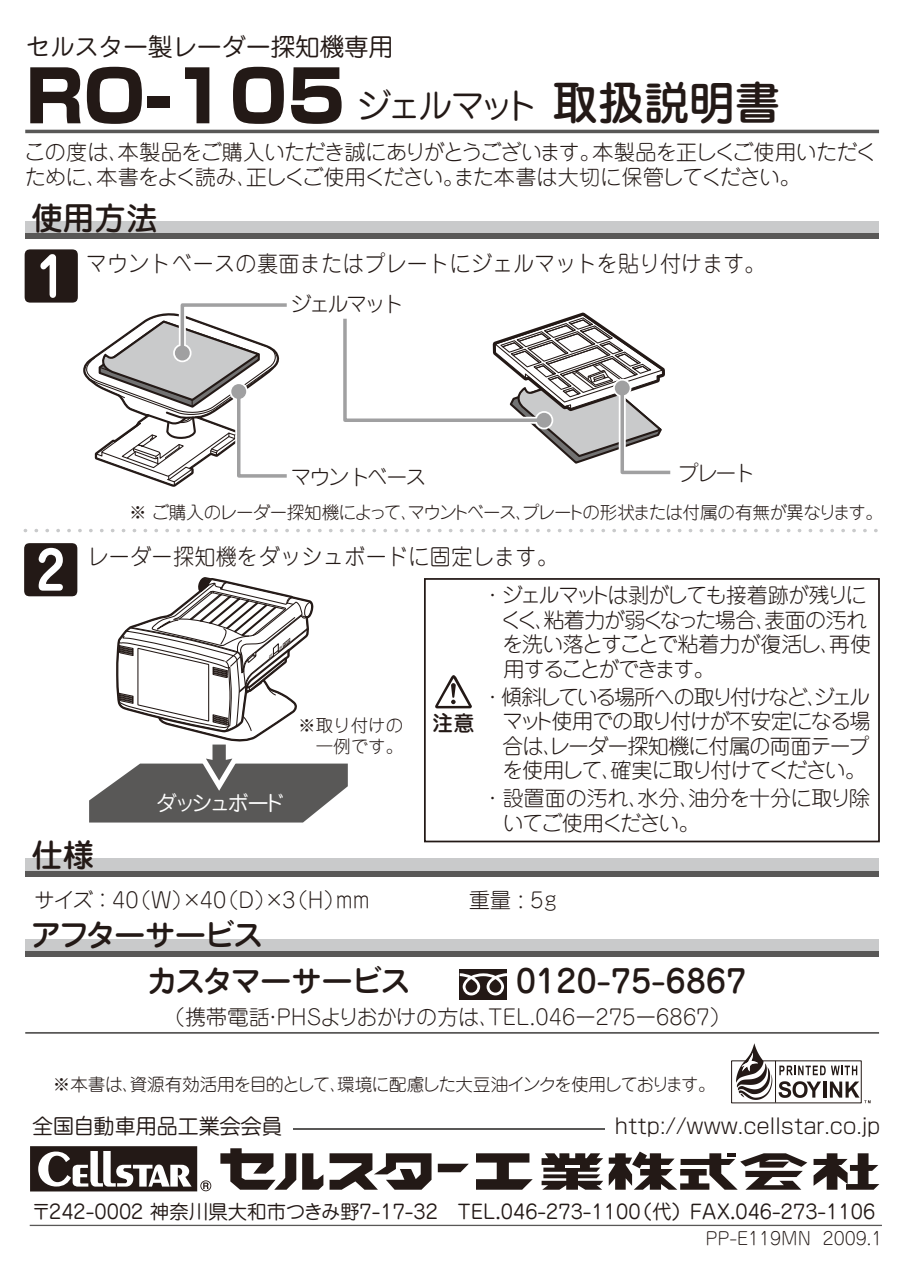
<style>
.page{position:relative;width:909px;height:1267px;background:#fff}
.page>*{position:absolute;margin:0;border:0;box-sizing:border-box;transform-origin:0 0}
.t1{font:800 71.05px "Shin Go Pr 5";color:#231916}
.t2{font:500 31.5px "Jun 34 Pro";letter-spacing:-.03em;color:#231916}
.t3{font:500 31.5px "Jun 34 Pro";letter-spacing:-.085em;color:#231916}
.t4{font:24.5px "Jun 201 Pro";color:#231916}
.t5{font:300 22.4px "Jun 101 Pro";letter-spacing:.02em;color:#231916;scale:.94 1}
.t6{font:300 21px/24.5px "Jun 101 Pro";letter-spacing:-.045em;color:#231916}
.t7{font:300 21px/24.5px "Jun 101 Pro";letter-spacing:-.07em;color:#231916}
.t8{font:300 21px "Jun 101 Pro";letter-spacing:.01em;color:#231916}
.t9{font:300 21px/24.5px "Jun 101 Pro";letter-spacing:-.02em;color:#231916}
.t10{font:300 21px "Shin Go Pr 5";color:#231916}
.t11{font:21px "Jun 201 Pro";color:#231916}
.t12{font:300 21px "Jun 101 Pro";letter-spacing:-.09em;color:#231916}
.t13{font:21px "Jun 201 Pro";letter-spacing:-.14em;color:#fff}
.t14{font:500 21px "Jun 34 Pro";color:#231916}
.t15{font:19.6px "Jun 201 Pro";color:#231916}
.t16{font:300 17.5px "Jun 101 Pro";letter-spacing:-.055em;color:#231916}
.t17{font:300 17.5px "Jun 101 Pro";letter-spacing:-.025em;color:#231916}
.t18{font:300 17.5px/21px "Jun 101 Pro";color:#231916}
.s1{font-family:"Jun 201 Pro";font-weight:400;font-size:35px}
.s2{font-family:"Jun 34 Pro";font-weight:500;font-size:45.5px}
</style>
<div class="page">
<svg style="left:30px;top:1146px;width:181px;height:45px"></svg>
<svg style="left:435px;top:675px;width:37px;height:34px"></svg>
<hr style="left:293px;top:1129px;width:311px;height:1px;background:#595857">
<svg style="left:813px;top:1153px;width:66px;height:36px"></svg>
<svg style="left:541px;top:1151px;width:266px;height:38px"></svg>
<svg style="left:476px;top:1153px;width:56px;height:36px"></svg>
<svg style="left:438px;top:1164px;width:31px;height:8px"></svg>
<svg style="left:329px;top:1153px;width:102px;height:36px"></svg>
<svg style="left:302px;top:1153px;width:21px;height:36px"></svg>
<svg style="left:220px;top:1148px;width:76px;height:41px"></svg>
<hr style="left:30px;top:1225px;width:851px;height:1px;background:#595857">
<svg style="left:731px;top:1043px;width:139px;height:60px"></svg>
<div style="left:459px;top:968px;width:48px;height:31px;background:#231916"></div>
<svg style="left:459px;top:973px;width:48px;height:22px"></svg>
<hr style="left:25px;top:130px;width:853px;height:3px;background:#595857">
<hr style="left:25px;top:1032px;width:853px;height:2px;background:#595857">
<svg style="left:25px;top:529px;width:853px;height:3px"></svg>
<svg style="left:25px;top:249px;width:262px;height:238px"></svg>
<svg style="left:343px;top:312px;width:328px;height:163px"></svg>
<svg style="left:24px;top:543px;width:53px;height:53px"></svg>
<svg style="left:89px;top:577px;width:259px;height:245px"></svg>
<div style="left:424px;top:578px;width:455px;height:264px;border:2px solid #231916"></div>
<div style="left:25px;top:222px;width:853px;height:17px;background:#c9cacb"></div>
<div style="left:25px;top:234px;width:853px;height:5px;background:#595857"></div>
<div style="left:25px;top:859px;width:853px;height:17px;background:#c9cacb"></div>
<div style="left:25px;top:871px;width:853px;height:5px;background:#595857"></div>
<div style="left:25px;top:939px;width:853px;height:18px;background:#c9cacb"></div>
<div style="left:25px;top:951px;width:853px;height:6px;background:#595857"></div>
<p class="t4" style="left:25px;top:28px;width:369px">セルスター製レーダー探知機専用</p>
<h1 class="t1" style="left:25px;top:40px;width:756px">RO-105 <span class="s1">ジェルマット</span><span class="s2">取扱説明書</span></h1>
<p class="t6" style="left:24px;top:137px;width:853px">この度は、本製品をご購入いただき誠にありがとうございます。本製品を正しくご使用いただくために、本書をよく読み、正しくご使用ください。また本書は大切に保管してください。</p>
<h2 class="t2" style="left:31px;top:193px;width:127px">使用方法</h2>
<p class="t5" style="left:86px;top:246px;width:724px">マウントベースの裏面またはプレートにジェルマットを貼り付けます。</p>
<p class="t6" style="left:290px;top:289px;width:115px">ジェルマット</p>
<p class="t12" style="left:290px;top:460px;width:138px">マウントベース</p>
<p class="t6" style="left:677px;top:458px;width:80px">プレート</p>
<p class="t16" style="left:129px;top:498px;width:755px">※ ご購入のレーダー探知機によって、マウントベース、プレートの形状または付属の有無が異なります。</p>
<p class="t5" style="left:87px;top:538px;width:502px">レーダー探知機をダッシュボードに固定します。</p>
<h2 class="t2" style="left:31px;top:830px;width:64px">仕様</h2>
<p class="t18" style="left:298px;top:713px;width:106px">※取り付けの　一例です。</p>
<p class="t13" style="left:156px;top:787px;width:130px">ダッシュボード</p>
<p class="t14" style="left:432px;top:706px;width:43px">注意</p>
<p class="t7" style="left:501px;top:580px;width:372px;text-indent:-19px">・ジェルマットは剥がしても接着跡が残りにくく、粘着力が弱くなった場合、表面の汚れを洗い落とすことで粘着力が復活し、再使用することができます。</p>
<p class="t6" style="left:502px;top:682px;width:369px;text-align:justify;text-indent:-20px">・傾斜している場所への取り付けなど、ジェルマット使用での取り付けが不安定になる場合は、レーダー探知機に付属の両面テープを使用して、確実に取り付けてください。</p>
<p class="t9" style="left:502px;top:783px;width:369px;text-indent:-21px">・設置面の汚れ、水分、油分を十分に取り除いてご使用ください。</p>
<p class="t6" style="left:34px;top:885px;width:339px">サイズ ：40（Ｗ）×40（Ｄ）×3（Ｈ）ｍｍ</p>
<p class="t6" style="left:469px;top:885px;width:89px">重量 : 5g</p>
<h2 class="t3" style="left:30px;top:910px;width:235px">アフターサービス</h2>
<h2 class="t2" style="left:146px;top:956px;width:601px">カスタマーサービス　　　 0120-75-6867</h2>
<p class="t8" style="left:164px;top:1000px;width:568px">（携帯電話・PHSよりおかけの方は、TEL.046ー275ー6867）</p>
<p class="t17" style="left:53px;top:1070px;width:664px">※本書は、資源有効活用を目的として、環境に配慮した大豆油インクを使用しております。</p>
<p class="t11" style="left:32px;top:1110px;width:252px">全国自動車用品工業会会員</p>
<p class="t10" style="left:614px;top:1109px;width:267px">http://www.cellstar.co.jp</p>
<p class="t15" style="left:32px;top:1196px;width:845px">〒242-0002 神奈川県大和市つきみ野7-17-32　ＴＥＬ.046-273-1100（代）ＦＡＸ.046-273-1106</p>
<p class="t18" style="left:705px;top:1226px;width:178px">PP-E119MN 2009.1</p>
</div>
